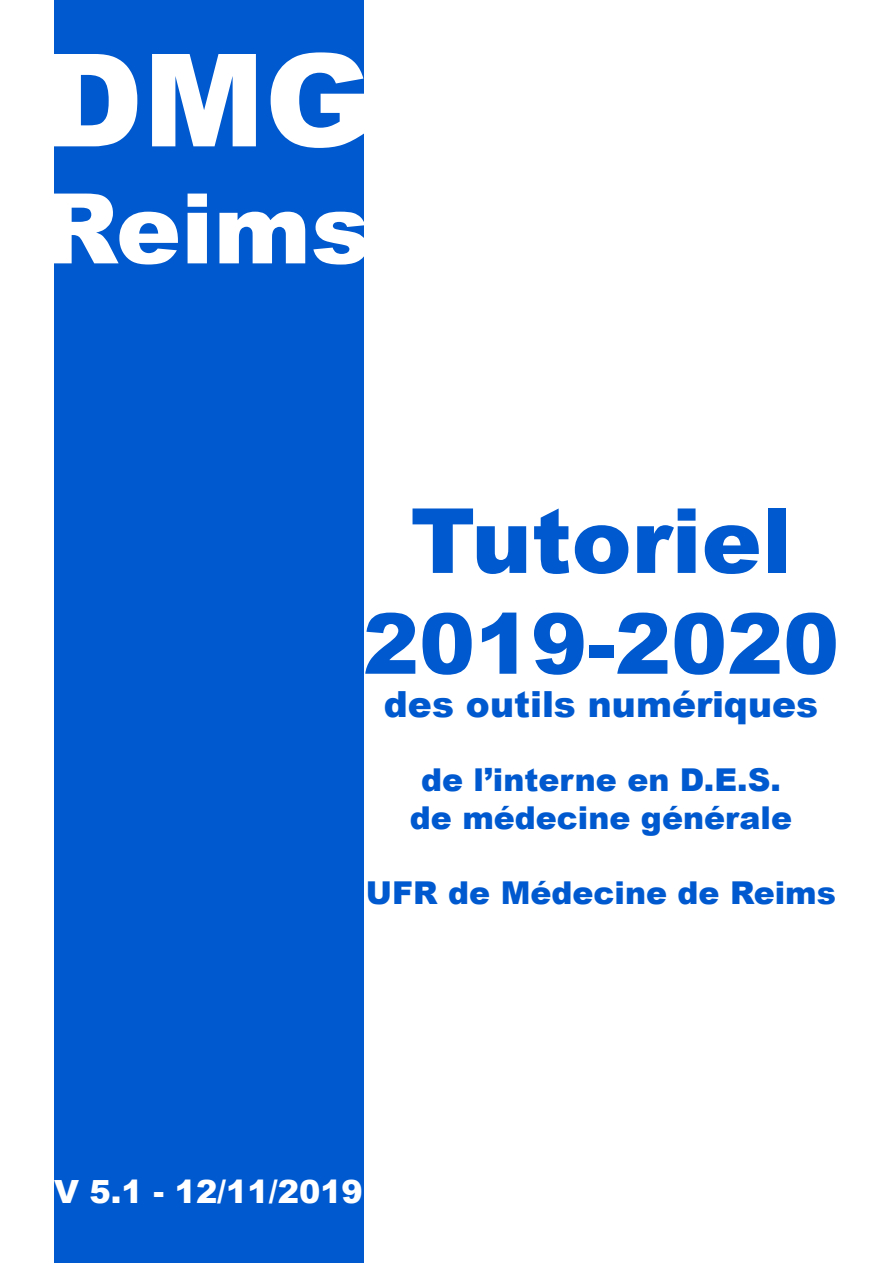
<style>
.page{position:relative;width:893px;height:1263px;background:#fff}
.page>*{position:absolute;margin:0;border:0;box-sizing:border-box;transform-origin:0 0}
.t1{font:900 129px "Arial";color:#fff}
.t2{font:900 97.5px "Arial";color:#fff}
.t3{font:900 90px "Arial";color:#0059cf}
.t4{font:900 84px "Arial";color:#0059cf}
.t5{font:900 36px "Arial";color:#0059cf}
.t6{font:900 31.95px "Arial";color:#fff}
.t7{font:900 31.5px/37.8px "Arial";color:#0059cf;text-align:center}
</style>
<div class="page">
<div style="left:54px;top:0;width:309px;height:1263px;background:#0059cf"></div>
<h1 class="t1" style="left:43px;top:7px;width:331px">DMG</h1>
<h2 class="t2" style="left:43px;top:158px;width:329px">Reims</h2>
<h3 class="t3" style="left:410px;top:475px;width:383px">Tutoriel</h3>
<h3 class="t4" style="left:363px;top:583px;width:478px">2019-2020</h3>
<p class="t5" style="left:384px;top:678px;width:436px">des outils numériques</p>
<p class="t7" style="left:410px;top:760px;width:384px">de l’interne en D.E.S. de médecine générale</p>
<p class="t7" style="left:366px;top:873px;width:472px">UFR de Médecine de Reims</p>
<p class="t6" style="left:54px;top:1169px;width:310px">V 5.1 - 12/11/2019</p>
</div>
